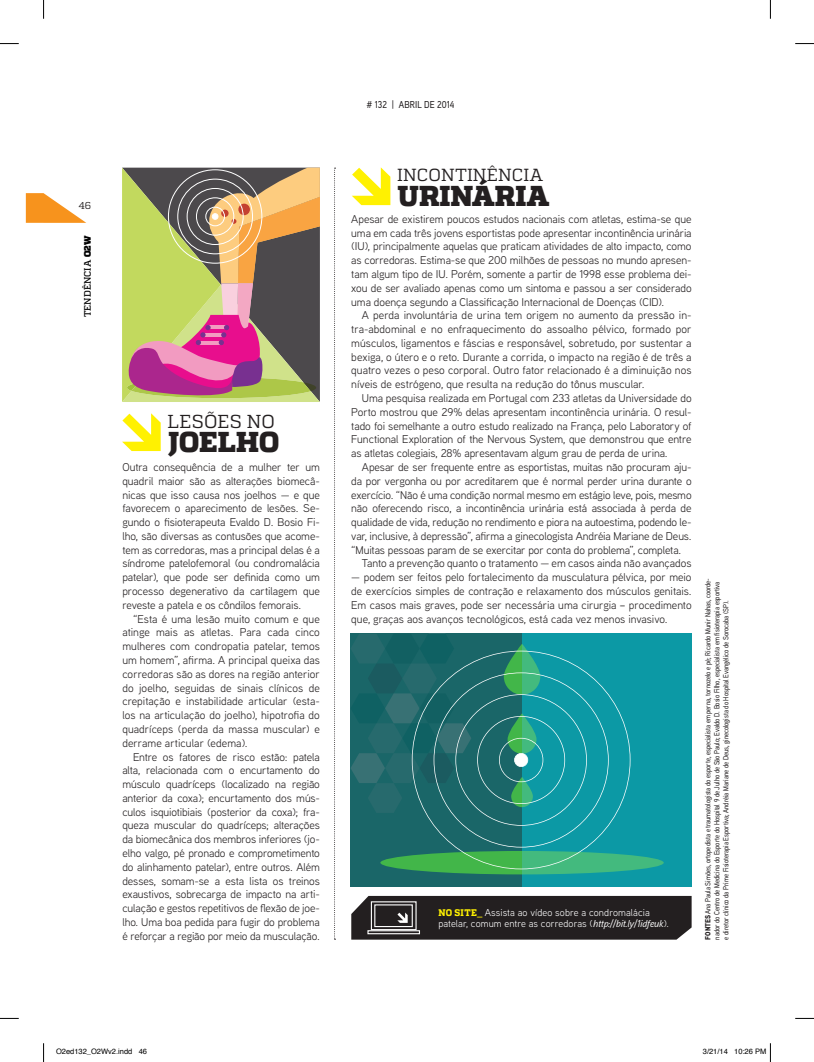
<style>
.page{position:relative;width:814px;height:1062px;background:#fff}
.page>*{position:absolute;margin:0;border:0;box-sizing:border-box;transform-origin:0 0}
.t1{font:800 28.75px "Quadon";color:#231f20}
.t2{font:18.75px "Quadon";letter-spacing:.01em;color:#231f20}
.t3{font:17.5px "Quadon";letter-spacing:.005em;color:#231f20}
.t4{font:11.25px/13.8px "Aaux Next";letter-spacing:-.01em;color:#231f20;text-align:justify}
.t5{font:10px/11.2px "Aaux Next";letter-spacing:.01em;color:#fff}
.t6{font:500 10px "Aaux Next Cond";letter-spacing:.005em;color:#231f20}
.t7{font:10px "Quadon";color:#231f20}
.t8{font:500 9.38px "Quadon";letter-spacing:.005em;color:#000}
.t9{font:500 7.5px/9px "Aaux Next Cond";letter-spacing:-.01em;color:#231f20}
.t10{font:7.5px "Helvetica";color:#000}
.s1{font-weight:900}
.s2{font-family:"Quadon";font-weight:800;font-size:9.62px;color:#fff101}
.s3{font-weight:500;font-style:italic}
</style>
<div class="page">
<svg style="left:26px;top:193px;width:60px;height:30px"></svg>
<svg style="left:351px;top:896px;width:340px;height:43px;background:#2d292a"></svg>
<svg style="left:334px;top:168px;width:1px;height:771px"></svg>
<svg style="left:122px;top:413px;width:39px;height:38px"></svg>
<svg style="left:352px;top:167px;width:38px;height:38px"></svg>
<div style="left:350px;top:633px;width:341px;height:253px;background:#1a6668"></div>
<div style="left:522px;top:633px;width:169px;height:253px;background:#0c99a5"></div>
<svg style="left:351px;top:633px;width:312px;height:241px"></svg>
<svg style="left:122px;top:168px;width:198px;height:234px;background:#a78b6b"></svg>
<div style="left:212px;top:213px;width:6px;height:7px;border:1px solid #fff;border-radius:50%"></div>
<svg style="left:0;top:43px;width:19px;height:1px"></svg>
<svg style="left:795px;top:43px;width:18px;height:1px"></svg>
<svg style="left:0;top:1017px;width:19px;height:2px"></svg>
<svg style="left:795px;top:1017px;width:18px;height:2px"></svg>
<svg style="left:43px;top:0;width:1px;height:19px"></svg>
<svg style="left:43px;top:1043px;width:1px;height:19px"></svg>
<svg style="left:769px;top:0;width:2px;height:19px"></svg>
<svg style="left:769px;top:1043px;width:2px;height:19px"></svg>
<p class="t7" style="left:79px;top:200px;width:14px">46</p>
<p class="t8" style="left:82px;top:317px;width:83px;rotate:-90deg">TENDência <span class="s1">O2w</span></p>
<h2 class="t2" style="left:168px;top:411px;width:109px">LESÕES NO</h2>
<h1 class="t1" style="left:168px;top:425px;width:113px">JOELHO</h1>
<p class="t4" style="left:122px;top:460px;width:199px">Outra consequência de a mulher ter um quadril maior são as alterações biomecâ&shy;nicas que isso causa nos joelhos — e que favorecem o aparecimento de lesões. Se&shy;gundo o fisioterapeuta Evaldo D. Bosio Fi&shy;lho, são diversas as contusões que acome&shy;tem as corredoras, mas a principal delas é a síndrome patelofemoral (ou condromalácia patelar), que pode ser definida como um processo degenerativo da cartilagem que reveste a patela e os côndilos femorais.</p>
<p class="t4" style="left:122px;top:611px;width:199px;text-indent:11px">“Esta é uma lesão muito comum e que atinge mais as atletas. Para cada cinco mulheres com condropatia patelar, temos um homem”, afirma. A principal queixa das corredoras são as dores na região anterior do joelho, seguidas de sinais clínicos de crepitação e instabilidade articular (esta&shy;los na articulação do joelho), hipotrofia do quadríceps (perda da massa muscular) e derrame articular (edema).</p>
<p class="t4" style="left:122px;top:749px;width:199px;text-indent:11px">Entre os fatores de risco estão: patela alta, relacionada com o encurtamento do músculo quadríceps (localizado na região anterior da coxa); encurtamento dos mús&shy;culos isquiotibiais (posterior da coxa); fra&shy;queza muscular do quadríceps; alterações da biomecânica dos membros inferiores (jo&shy;elho valgo, pé pronado e comprometimento do alinhamento patelar), entre outros. Além desses, somam-se a esta lista os treinos exaustivos, sobrecarga de impacto na arti&shy;culação e gestos repetitivos de flexão de joe&shy;lho. Uma boa pedida para fugir do problema é reforçar a região por meio da musculação.</p>
<p class="t6" style="left:366px;top:98px;width:89px"># 132 | abril DE 2014</p>
<h3 class="t3" style="left:397px;top:165px;width:147px">INCONTINÊNCIA</h3>
<h1 class="t1" style="left:397px;top:179px;width:154px">URINÁRIA</h1>
<p class="t4" style="left:351px;top:212px;width:342px">Apesar de existirem poucos estudos nacionais com atletas, estima-se que uma em cada três jovens esportistas pode apresentar incontinência urinária (IU), principalmente aquelas que praticam atividades de alto impacto, como as corredoras. Estima-se que 200 milhões de pessoas no mundo apresen&shy;tam algum tipo de IU. Porém, somente a partir de 1998 esse problema dei&shy;xou de ser avaliado apenas como um sintoma e passou a ser considerado uma doença segundo a Classificação Internacional de Doenças (CID).</p>
<p class="t4" style="left:351px;top:308px;width:342px;text-indent:11px">A perda involuntária de urina tem origem no aumento da pressão in&shy;tra-abdominal e no enfraquecimento do assoalho pélvico, formado por músculos, ligamentos e fáscias e responsável, sobretudo, por sustentar a bexiga, o útero e o reto. Durante a corrida, o impacto na região é de três a quatro vezes o peso corporal. Outro fator relacionado é a diminuição nos níveis de estrógeno, que resulta na redução do tônus muscular.</p>
<p class="t4" style="left:351px;top:391px;width:342px;text-indent:11px">Uma pesquisa realizada em Portugal com 233 atletas da Universidade do Porto mostrou que 29% delas apresentam incontinência urinária. O resul&shy;tado foi semelhante a outro estudo realizado na França, pelo Laboratory of Functional Exploration of the Nervous System, que demonstrou que entre as atletas colegiais, 28% apresentavam algum grau de perda de urina.</p>
<p class="t4" style="left:362px;top:460px;width:331px">Apesar de ser frequente entre as esportistas, muitas não procuram aju-</p>
<p class="t4" style="left:351px;top:473px;width:342px">da por vergonha ou por acreditarem que é normal perder urina durante o</p>
<p class="t4" style="left:351px;top:487px;width:342px">exercício. “Não é uma condição normal mesmo em estágio leve, pois, mesmo</p>
<p class="t4" style="left:351px;top:501px;width:342px">não oferecendo risco, a incontinência urinária está associada à perda de</p>
<p class="t4" style="left:351px;top:515px;width:342px">qualidade de vida, redução no rendimento e piora na autoestima, podendo le-</p>
<p class="t4" style="left:351px;top:528px;width:342px">var, inclusive, à depressão”, afirma a ginecologista Andréia Mariane de Deus.</p>
<p class="t4" style="left:351px;top:542px;width:331px">“Muitas pessoas param de se exercitar por conta do problema”, completa.</p>
<p class="t4" style="left:362px;top:556px;width:331px">Tanto a prevenção quanto o tratamento — em casos ainda não avançados</p>
<p class="t4" style="left:351px;top:570px;width:342px">— podem ser feitos pelo fortalecimento da musculatura pélvica, por meio de exercícios simples de contração e relaxamento dos músculos genitais.<br>Em casos mais graves, pode ser necessária uma cirurgia − procedimento que, graças aos avanços tecnológicos, está cada vez menos invasivo.</p>
<p class="t5" style="left:438px;top:906px;width:232px"><span class="s2">NO SITE_</span> Assista ao vídeo sobre a condromalácia patelar, comum entre as corredoras (<span class="s3">http://bit.ly/1idfeuk</span>).</p>
<p class="t9" style="left:703px;top:939px;width:363px;rotate:-90deg"><span class="s1">Fontes</span> Ana Paula Simões, ortopedista e traumatologista do esporte, especialista em perna, tornozelo e pé; Ricardo Munir Nahas, coorde&shy;nador do Centro de Medicina do Esporte do Hospital 9 de Julho de São Paulo; Evaldo D. Bosio Filho, especialista em fisioterapia esportiva e diretor clínico da Prime Fisioterapia Esportiva; Andréia Mariane de Deus, ginecologista do Hospital Evangélico de Sorocaba (SP).</p>
<p class="t10" style="left:56px;top:1046px;width:92px">O2ed132_O2Wv2.indd 46</p>
<p class="t10" style="left:702px;top:1046px;width:65px">3/21/14 10:26 PM</p>
</div>
